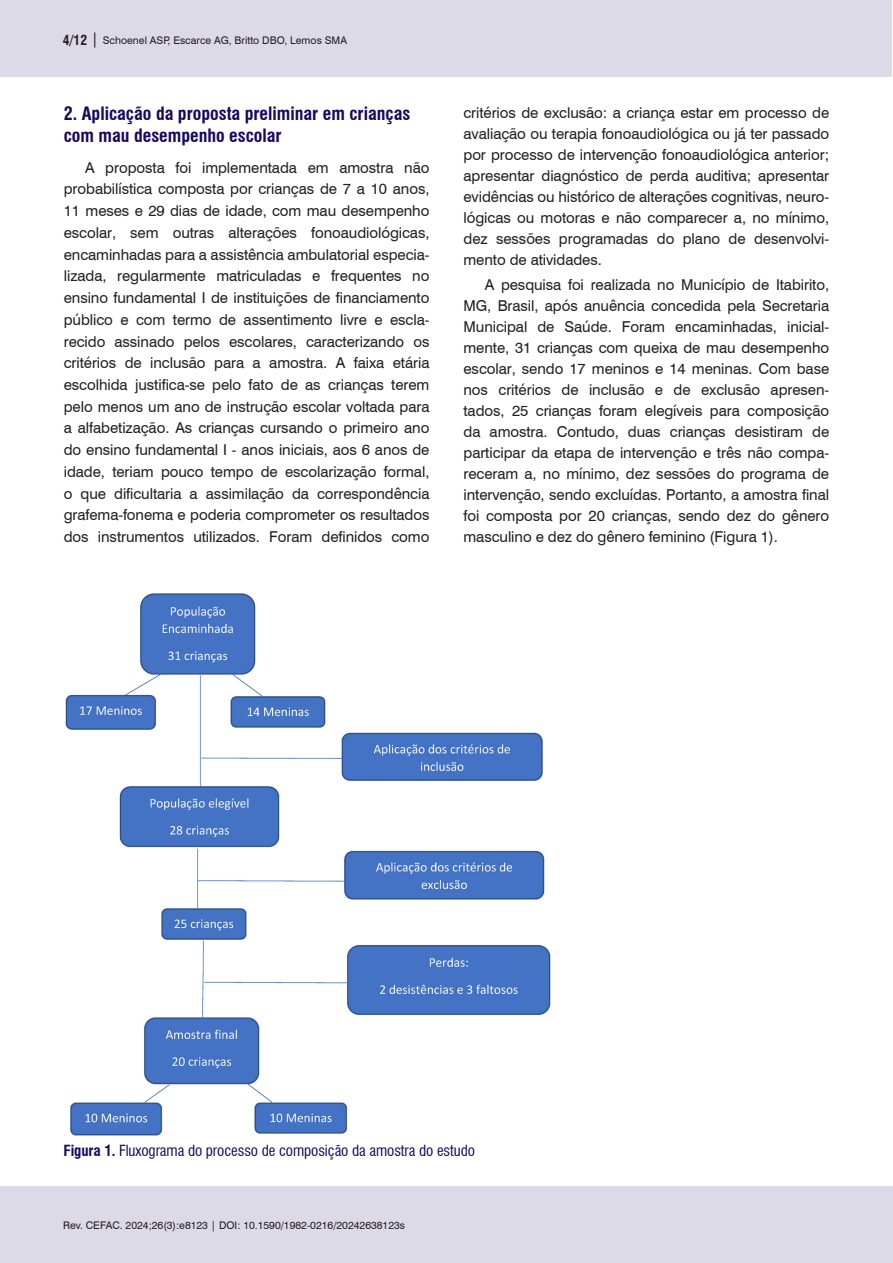
<style>
.page{position:relative;width:893px;height:1263px;background:#fff}
.page>*{position:absolute;margin:0;border:0;box-sizing:border-box;transform-origin:0 0}
.Nivel_2{font:700 condensed 18px/22.4px "Swiss 721 BT";color:#18085f}
.Corpo_do_texto{font:15px/21px "Swiss 721 BT";letter-spacing:-.005em;color:#231f20;text-align:justify}
.Titulo_tabelas_e_gráficos{font:condensed 15px "Swiss 721 BT";letter-spacing:-.005em;color:#18085f}
.t1{font:10.5px "Swiss 721 BT";color:#231f20}
.s1{font-weight:700;font-stretch:condensed;font-size:13.5px}
.s2{font-size:15px}
.s3{font-weight:700}
</style>
<div class="page">
<div style="left:0;top:1186px;width:892px;height:77px;background:#dcdae7"></div>
<div style="left:0;top:0;width:892px;height:77px;background:#dcdae7"></div>
<img style="left:65px;top:593px;width:486px;height:543px">
<p class="t1" style="left:63px;top:33px;width:286px"><span class="s1">4/12</span> <span class="s2">|</span> Schoenel ASP, Escarce AG, Britto DBO, Lemos SMA</p>
<p class="Nivel_2" style="left:64px;top:102px;width:348px">2. Aplicação da proposta preliminar em crianças com mau desempenho escolar</p>
<p class="Corpo_do_texto" style="left:64px;top:156px;width:367px;line-height:21.8px;text-indent:21px">A proposta foi implementada em amostra não probabilística composta por crianças de 7 a 10 anos, 11 meses e 29 dias de idade, com mau desempenho escolar, sem outras alterações fonoaudiológicas, encaminhadas para a assistência ambulatorial especia&shy;lizada, regularmente matriculadas e frequentes no ensino fundamental I de instituições de financiamento público e com termo de assentimento livre e escla&shy;recido assinado pelos escolares, caracterizando os critérios de inclusão para a amostra. A faixa etária escolhida justifica-se pelo fato de as crianças terem pelo menos um ano de instrução escolar voltada para a alfabetização. As crianças cursando o primeiro ano do ensino fundamental I - anos iniciais, aos 6 anos de idade, teriam pouco tempo de escolarização formal, o que dificultaria a assimilação da correspondência grafema-fonema e poderia comprometer os resultados dos instrumentos utilizados. Foram definidos como</p>
<p class="Corpo_do_texto" style="left:463px;top:101px;width:367px">critérios de exclusão: a criança estar em processo de avaliação ou terapia fonoaudiológica ou já ter passado por processo de intervenção fonoaudiológica anterior; apresentar diagnóstico de perda auditiva; apresentar evidências ou histórico de alterações cognitivas, neuro&shy;lógicas ou motoras e não comparecer a, no mínimo, dez sessões programadas do plano de desenvolvi&shy;mento de atividades.</p>
<p class="Corpo_do_texto" style="left:463px;top:274px;width:367px;text-indent:21px">A pesquisa foi realizada no Município de Itabirito, MG, Brasil, após anuência concedida pela Secretaria Municipal de Saúde. Foram encaminhadas, inicial&shy;mente, 31 crianças com queixa de mau desempenho escolar, sendo 17 meninos e 14 meninas. Com base nos critérios de inclusão e de exclusão apresen&shy;tados, 25 crianças foram elegíveis para composição da amostra. Contudo, duas crianças desistiram de participar da etapa de intervenção e três não compa&shy;receram a, no mínimo, dez sessões do programa de intervenção, sendo excluídas. Portanto, a amostra final foi composta por 20 crianças, sendo dez do gênero masculino e dez do gênero feminino (Figura 1).</p>
<p class="Titulo_tabelas_e_gráficos" style="left:63px;top:1141px;width:413px"><span class="s3">Figura 1.</span> Fluxograma do processo de composição da amostra do estudo</p>
<p class="t1" style="left:63px;top:1218px;width:344px">Rev. CEFAC. 2024;26(3):e8123 | DOI: 10.1590/1982-0216/20242638123s</p>
</div>
